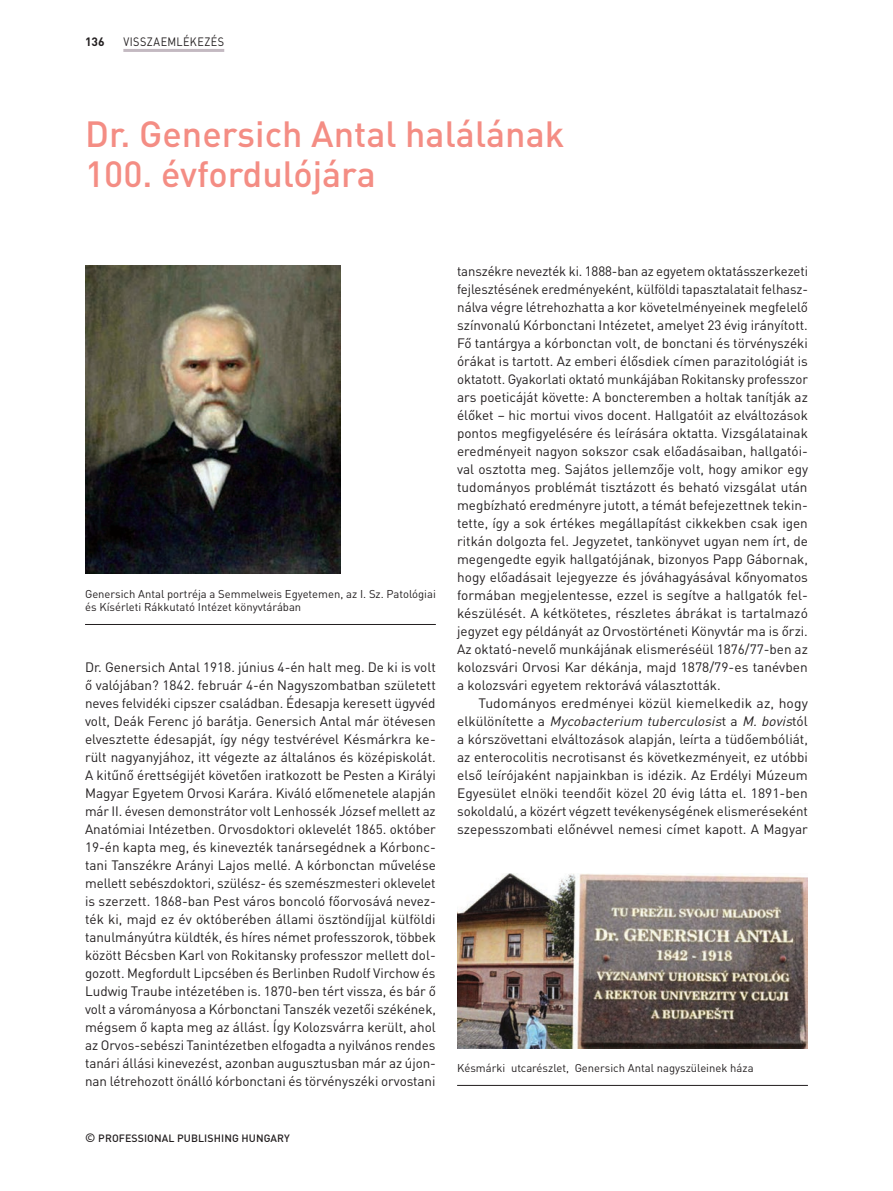
<style>
.page{position:relative;width:893px;height:1191px;background:#fff}
.page>*{position:absolute;margin:0;border:0;box-sizing:border-box;transform-origin:0 0}
.főcim{font:500 36px/40.5px "DIN Pro";color:#f48d84}
.kenyér{font:13.5px/18px "DIN Pro";color:#231f20;text-align:justify}
.kenyér_behúz{font:13.5px/18px "DIN Pro";color:#231f20;text-align:justify}
.t1{font:12px "DIN Pro";letter-spacing:.045em;color:#231f20;scale:.9 1}
.t2{font:700 12px "DIN Pro";color:#231f20}
.képaláírás{font:11.25px/13.5px "DIN Pro";color:#231f20}
.t3{font:500 10.5px "DIN Pro";letter-spacing:.01em;color:#231f20}
.s1{font-size:12px}
.s2{font-style:italic}
</style>
<div class="page">
<hr style="left:123px;top:49px;width:101px;height:3px;background:#c3b9c1">
<img style="left:85px;top:265px;width:255px;height:308px">
<hr style="left:85px;top:624px;width:351px;height:1px;background:#231f20">
<img style="left:457px;top:873px;width:351px;height:175px">
<hr style="left:457px;top:1085px;width:351px;height:1px;background:#231f20">
<p class="t2" style="left:85px;top:33px;width:21px">136</p>
<p class="t1" style="left:123px;top:34px;width:114px">VISSZAEMLÉKEZÉS</p>
<p class="főcim" style="left:85px;top:112px;width:481px">Dr. Genersich Antal halálának<br>100. évfordulójára</p>
<p class="képaláírás" style="left:85px;top:586px;width:352px">Genersich Antal portréja a Semmelweis Egyetemen, az I. Sz. Patológiai és Kísérleti Rákkutató Intézet könyvtárában</p>
<p class="kenyér" style="left:85px;top:657px;width:353px">Dr. Genersich Antal 1918. június 4-én halt meg. De ki is volt ő valójában? 1842. február 4-én Nagyszombatban született neves felvidéki cipszer családban. Édesapja keresett ügyvéd volt, Deák Ferenc jó barátja. Genersich Antal már ötévesen elvesztette édesapját, így négy testvérével Késmárkra ke&shy;rült nagyanyjához, itt végezte az általános és középiskolát.<br>A kitűnő érettségijét követően iratkozott be Pesten a Királyi Magyar Egyetem Orvosi Karára. Kiváló előmenetele alapján már II. évesen demonstrátor volt Lenhossék József mellett az Anatómiai Intézetben. Orvosdoktori oklevelét 1865. október 19-én kapta meg, és kinevezték tanársegédnek a Kórbonc&shy;tani Tanszékre Arányi Lajos mellé. A kórbonctan művelése mellett sebészdoktori, szülész- és szemészmesteri oklevelet is szerzett. 1868-ban Pest város boncoló főorvosává nevez&shy;ték ki, majd ez év októberében állami ösztöndíjjal külföldi tanulmányútra küldték, és híres német professzorok, többek között Bécsben Karl von Rokitansky professzor mellett dol&shy;gozott. Megfordult Lipcsében és Berlinben Rudolf Virchow és Ludwig Traube intézetében is. 1870-ben tért vissza, és bár ő volt a várományosa a Kórbonctani Tanszék vezetői székének, mégsem ő kapta meg az állást. Így Kolozsvárra került, ahol az Orvos-sebészi Tanintézetben elfogadta a nyilvános rendes tanári állási kinevezést, azonban augusztusban már az újon&shy;nan létrehozott önálló kórbonctani és törvényszéki orvostani</p>
<p class="t3" style="left:85px;top:1130px;width:206px"><span class="s1">©</span> PROFESSIONAL PUBLISHING HUNGARY</p>
<p class="kenyér" style="left:457px;top:261px;width:352px">tanszékre nevezték ki. 1888-ban az egyetem oktatásszerkezeti fejlesztésének eredményeként, külföldi tapasztalatait felhasz&shy;nálva végre létrehozhatta a kor követelményeinek megfelelő színvonalú Kórbonctani Intézetet, amelyet 23 évig irányított.<br>Fő tantárgya a kórbonctan volt, de bonctani és törvényszéki órákat is tartott. Az emberi élősdiek címen parazitológiát is oktatott. Gyakorlati oktató munkájában Rokitansky professzor ars poeticáját követte: A boncteremben a holtak tanítják az élőket – hic mortui vivos docent. Hallgatóit az elváltozások pontos megfigyelésére és leírására oktatta. Vizsgálatainak eredményeit nagyon sokszor csak előadásaiban, hallgatói&shy;val osztotta meg. Sajátos jellemzője volt, hogy amikor egy tudományos problémát tisztázott és beható vizsgálat után megbízható eredményre jutott, a témát befejezettnek tekin&shy;tette, így a sok értékes megállapítást cikkekben csak igen ritkán dolgozta fel. Jegyzetet, tankönyvet ugyan nem írt, de megengedte egyik hallgatójának, bizonyos Papp Gábornak, hogy előadásait lejegyezze és jóváhagyásával kőnyomatos formában megjelentesse, ezzel is segítve a hallgatók fel&shy;készülését. A kétkötetes, részletes ábrákat is tartalmazó jegyzet egy példányát az Orvostörténeti Könyvtár ma is őrzi.<br>Az oktató-nevelő munkájának elismeréséül 1876/77-ben az kolozsvári Orvosi Kar dékánja, majd 1878/79-es tanévben a kolozsvári egyetem rektorává választották.</p>
<p class="kenyér_behúz" style="left:457px;top:693px;width:352px;text-indent:21px">Tudományos eredményei közül kiemelkedik az, hogy e l k ü l ö n ít e t t e a <span class="s2">Mycobacterium tuberculosis</span>t a <span class="s2">M.bovis</span>t ó l a kórszövettani elváltozások alapján, leírta a tüdőembóliát, az enterocolitis necrotisanst és következményeit, ez utóbbi első leírójaként napjainkban is idézik. Az Erdélyi Múzeum Egyesület elnöki teendőit közel 20 évig látta el. 1891-ben sokoldalú, a közért végzett tevékenységének elismeréseként szepesszombati előnévvel nemesi címet kapott. A Magyar</p>
<p class="képaláírás" style="left:457px;top:1061px;width:298px">Késmárki utcarészlet, Genersich Antal nagyszüleinek háza</p>
</div>
